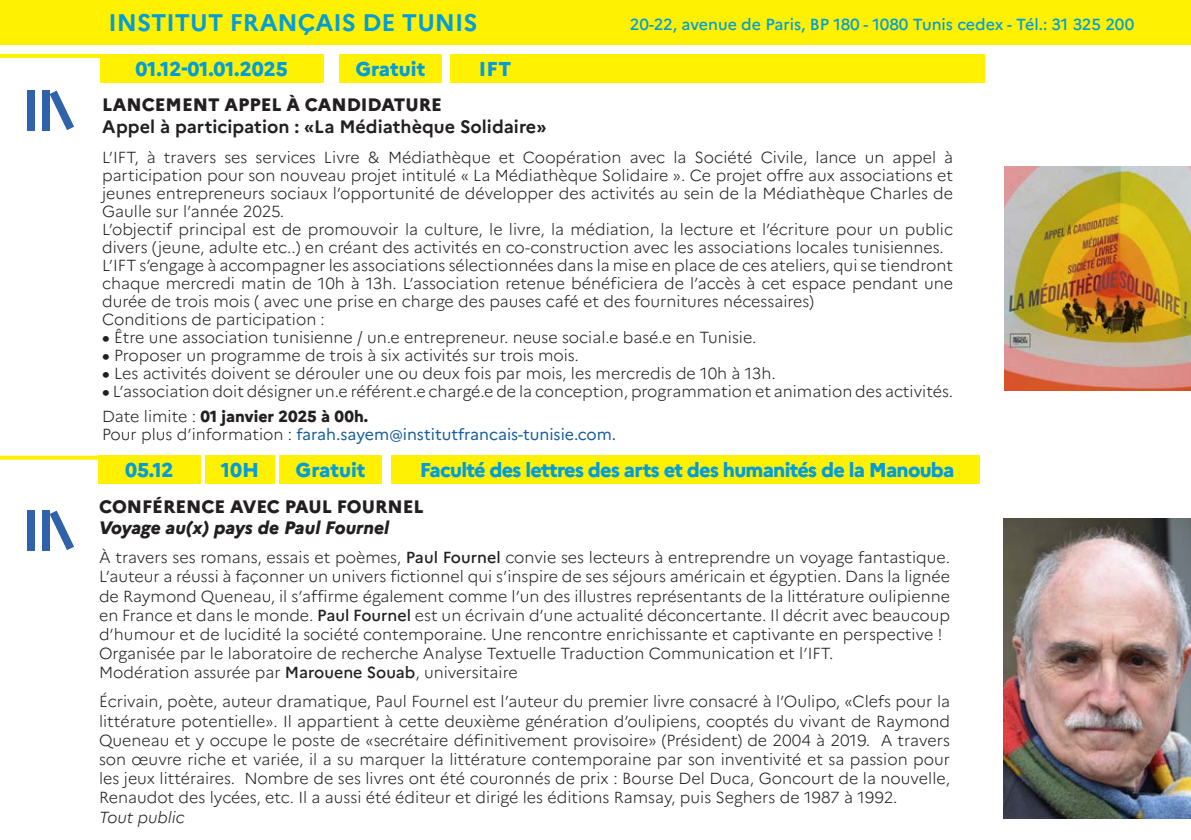
<style>
.page{position:relative;width:1191px;height:840px;background:#fff}
.page>*{position:absolute;margin:0;border:0;box-sizing:border-box;transform-origin:0 0}
.t1{font:700 24px "Marianne";color:#009ddc}
.Style_de_paragraphe{font:800 20px "Marianne";letter-spacing:-.04em;color:#009ddc}
.Style_de_paragraphe-2{font:800 20px "Marianne";color:#009ddc}
.t2{font:800 18px "Marianne";color:#231f20}
.t3{font:700 18px "Marianne";color:#231f20}
.t4{font:italic 800 18px "Marianne";color:#231f20}
.t5{font:300 16px/19.2px "Marianne";color:#231f20}
.t6{font:16px "Marianne";color:#175d9e}
.t7{font:500 16px "Marianne";letter-spacing:-.005em;color:#009ddc}
.t8{font:800 16px "Marianne";color:#231f20}
.t9{font:italic 300 16px "Marianne";color:#231f20}
.s1{font-weight:800}
.s2{font-weight:300}
.s3{font-weight:300;color:#231f20}
.s4{font-weight:500}
</style>
<div class="page">
<div style="left:0;top:0;width:1191px;height:44px;background:#fff101"></div>
<div style="left:100px;top:54px;width:223px;height:28px;background:#fff101"></div>
<div style="left:339px;top:54px;width:102px;height:28px;background:#fff101"></div>
<div style="left:450px;top:54px;width:535px;height:28px;background:#fff101"></div>
<svg style="left:0;top:54px;width:100px;height:4px"></svg>
<div style="left:27px;top:90px;width:8px;height:40px;background:#3061ab"></div>
<div style="left:42px;top:90px;width:8px;height:40px;background:#3061ab"></div>
<svg style="left:50px;top:91px;width:24px;height:39px"></svg>
<svg style="left:0;top:455px;width:98px;height:4px"></svg>
<div style="left:98px;top:455px;width:102px;height:29px;background:#fff101"></div>
<div style="left:279px;top:455px;width:103px;height:29px;background:#fff101"></div>
<div style="left:391px;top:455px;width:588px;height:29px;background:#fff101"></div>
<div style="left:205px;top:455px;width:69px;height:29px;background:#fff101"></div>
<img style="left:1003px;top:518px;width:188px;height:300px">
<img style="left:1005px;top:166px;width:186px;height:224px">
<div style="left:27px;top:510px;width:8px;height:40px;background:#3061ab"></div>
<div style="left:42px;top:510px;width:8px;height:40px;background:#3061ab"></div>
<svg style="left:50px;top:510px;width:24px;height:40px"></svg>
<p class="t1" style="left:109px;top:4px;width:370px">INSTITUT FRANÇAIS DE TUNIS</p>
<p class="Style_de_paragraphe-2" style="left:355px;top:53px;width:71px">Gratuit</p>
<p class="Style_de_paragraphe-2" style="left:136px;top:53px;width:154px">01.12-01.01.2025</p>
<p class="t2" style="left:102px;top:90px;width:341px">LANCEMENT APPEL À CANDIDATURE</p>
<p class="t3" style="left:102px;top:112px;width:446px">Appel à participation «: La Médiathèque Solidaire«</p>
<p class="Style_de_paragraphe" style="left:479px;top:53px;width:34px">IFT</p>
<p class="t7" style="left:630px;top:12px;width:506px">20-22, avenue de Paris, BP 180 - 1080 Tunis cedex - Tél.: 31 325 200</p>
<p class="t5" style="left:256px;top:146px;width:62px">services</p>
<p class="t5" style="left:324px;top:146px;width:37px">Livre</p>
<p class="t5" style="left:388px;top:146px;width:104px">Médiathèque</p>
<p class="t5" style="left:523px;top:146px;width:100px">Coopération</p>
<p class="t5" style="left:694px;top:146px;width:59px">Société</p>
<p class="t5" style="left:760px;top:146px;width:48px">Civile,</p>
<p class="t5" style="left:102px;top:146px;width:852px;line-height:18px">’L IFT à,<br>participation pour son nouveau projet intitulé « La Médiathèque Solidaire ». Ce projet offre aux associations et jeunes entrepreneurs sociaux ’l opportunité de développer des activités au sein de la Médiathèque Charles de Gaulle sur ’l année 2025.</p>
<p class="t5" style="left:102px;top:218px;width:852px;line-height:18px">’Lobjectif principal est de promouvoir la culture, le livre, la médiation, la lecture et ’l écriture pour un public divers (jeune, adulte etc..) en créant des activités en co-construction avec les associations locales tunisiennes.</p>
<p class="t5" style="left:102px;top:254px;width:852px;line-height:18px;text-align:justify">’L IFT ’s engage à accompagner les associations sélectionnées dans la mise en place de ces ateliers, qui se tiendront chaque mercredi matin de 10h à 13h ’L. association retenue bénéficiera de ’l accès à cet espace pendant une durée de trois mois ( avec une prise en charge des pauses café et des fournitures nécessaires(</p>
<p class="t5" style="left:102px;top:308px;width:224px">Conditions de participation :</p>
<p class="t5" style="left:102px;top:326px;width:656px"><span class="s1">•</span> Être une association tunisienne / un e. entrepreneur. neuse social e. basé e. en Tunisie.</p>
<p class="t5" style="left:102px;top:344px;width:478px"><span class="s1">•</span> Proposer un programme de trois à six activités sur trois mois.</p>
<p class="t5" style="left:102px;top:362px;width:675px"><span class="s1">•</span> Les activités doivent se dérouler une ou deux fois par mois, les mercredis de 10h à 13h.</p>
<p class="t5" style="left:102px;top:380px;width:852px"><span class="s1">•</span> ’Lassociation doit désigner un e. référent e. chargé e. de la conception, programmation et animation des activités.</p>
<p class="t8" style="left:102px;top:403px;width:267px"><span class="s2">Date limite :</span> 01 janvier 2025 à 00h.</p>
<p class="t6" style="left:102px;top:422px;width:515px"><span class="s3">Pour plus d’information :</span> farah.sayem@institutfrancais-tunisie.com.</p>
<p class="Style_de_paragraphe" style="left:420px;top:454px;width:536px">Faculté des lettres des arts et des humanités de la Manouba</p>
<p class="t5" style="left:673px;top:146px;width:15px">la</p>
<p class="t5" style="left:815px;top:146px;width:43px">lance</p>
<p class="t5" style="left:892px;top:146px;width:45px">appel</p>
<p class="t5" style="left:944px;top:146px;width:10px">à</p>
<p class="t5" style="left:368px;top:146px;width:13px">&amp;</p>
<p class="t5" style="left:164px;top:146px;width:54px">travers</p>
<p class="t5" style="left:499px;top:146px;width:17px">et</p>
<p class="t5" style="left:224px;top:146px;width:25px">ses</p>
<p class="t5" style="left:629px;top:146px;width:37px">avec</p>
<p class="t5" style="left:864px;top:146px;width:21px">un</p>
<p class="Style_de_paragraphe-2" style="left:296px;top:454px;width:71px">Gratuit</p>
<p class="Style_de_paragraphe" style="left:125px;top:454px;width:50px">05.12</p>
<p class="t2" style="left:99px;top:492px;width:326px">CONFÉRENCE AVEC PAUL FOURNEL</p>
<p class="t4" style="left:99px;top:513px;width:292px">Voyage au x( ) pays de Paul Fournel</p>
<p class="t5" style="left:99px;top:546px;width:852px;text-align:justify">À travers ses romans, essais et poèmes, <span class="s4">Paul Fournel</span> convie ses lecteurs à entreprendre un voyage fantastique. ’Lauteur a réussi à façonner un univers fictionnel qui ’s inspire de ses séjours américain et égyptien. Dans la lignée de Raymond Queneau ’si l, affirme également comme ’l un des illustres représentants de la littérature oulipienne en France et dans le monde. <span class="s4">Paul Fournel</span> est un écrivain d’une actualité déconcertante Il. décrit avec beaucoup d’humour et de lucidité la société contemporaine. Une rencontre enrichissante et captivante en perspective !</p>
<p class="t5" style="left:99px;top:642px;width:736px">Organisée par le laboratoire de recherche Analyse Textuelle Traduction Communication et ’l IFT.</p>
<p class="t5" style="left:99px;top:661px;width:420px">Modération assurée par <span class="s4">Marouene Souab</span>, universitaire</p>
<p class="t5" style="left:99px;top:690px;width:852px;text-align:right">Écrivain, poète, auteur dramatique, Paul Fournel est ’l auteur du premier livre consacré ’là Oulipo «, Clefs pour la littérature potentielle .» Il appartient à cette deuxième génération d’oulipiens, cooptés du vivant de Raymond<br>A travers</p>
<p class="Style_de_paragraphe" style="left:221px;top:454px;width:40px">10H</p>
<p class="t5" style="left:99px;top:728px;width:772px">Queneau et y occupe le poste de «secrétaire définitivement provisoire» (Président) de 2004 à 2019.</p>
<p class="t5" style="left:99px;top:748px;width:852px">son œuvre riche et variée, ail su marquer la littérature contemporaine par son inventivité et sa passion pour</p>
<p class="t5" style="left:244px;top:767px;width:707px">Nombre de ses livres ont été couronnés de prix : Bourse Del Duca, Goncourt de la nouvelle,</p>
<p class="t5" style="left:99px;top:767px;width:800px">les jeux littéraires.<br>Renaudot des lycées, etc aIl. aussi été éditeur et dirigé les éditions Ramsay, puis Seghers de 1987 à 1992.</p>
<p class="t9" style="left:99px;top:804px;width:87px">Tout public</p>
</div>
